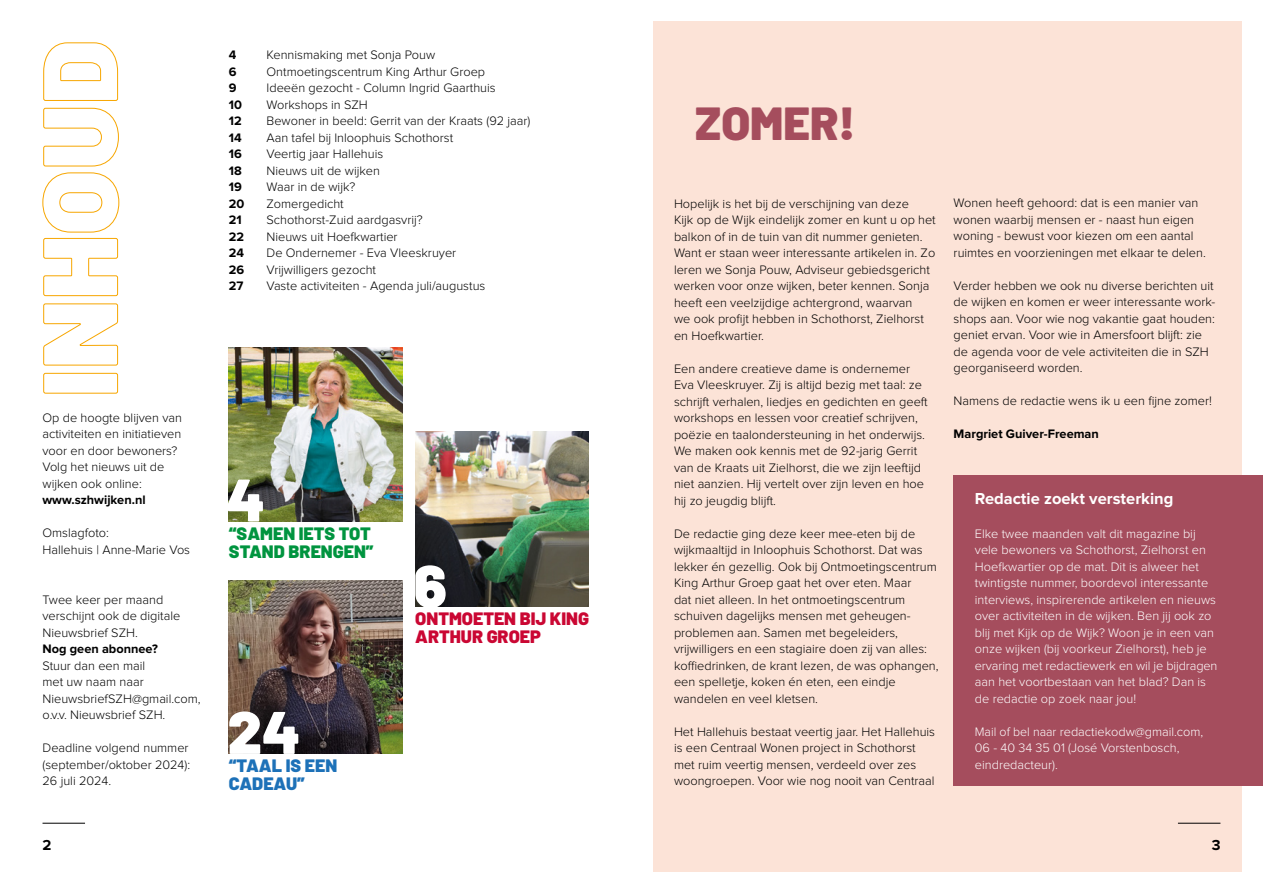
<style>
.page{position:relative;width:1263px;height:893px;background:#fff}
.page>*{position:absolute;margin:0;border:0;box-sizing:border-box;transform-origin:0 0}
.t1{font:900 60px "Barlow";color:#fff}
.t2{font:900 46.5px "Barlow";color:#a54d5d}
.t3{font:900 18px/18px "Barlow";color:#ca0733}
.t4{font:900 18px/18px "Barlow";color:#00943f}
.t5{font:900 18px/18px "Barlow";color:#1d71b8}
.t6{font:700 16.5px "Proxima Nova";color:#fff}
.t7{font:700 15px "Proxima Nova";color:#000}
.t8{font:300 12.75px/16.5px "Proxima Nova";color:#000}
.t9{font:300 12.75px/16.5px "Proxima Nova";color:#fff}
.t10{font:700 12.75px/16.5px "Proxima Nova";color:#000}
</style>
<div class="page">
<div style="left:653px;top:21px;width:589px;height:851px;background:#fce3d7"></div>
<svg style="left:42px;top:42px;width:78px;height:352px"></svg>
<hr style="left:43px;top:823px;width:42px;height:1px;background:#000">
<img style="left:229px;top:348px;width:174px;height:173px">
<img style="left:415px;top:431px;width:174px;height:175px">
<img style="left:229px;top:580px;width:174px;height:174px">
<hr style="left:1178px;top:823px;width:42px;height:1px;background:#000">
<div style="left:954px;top:475px;width:309px;height:310px;background:#a54d5d"></div>
<p class="t10" style="left:229px;top:47px;width:17px">4<br>6<br>9<br>10<br>12<br>14<br>16<br>18<br>19<br>20<br>21<br>22<br>24<br>26<br>27</p>
<p class="t8" style="left:267px;top:47px;width:265px">Kennismaking met Sonja Pouw<br>Ontmoetingscentrum King Arthur Groep<br>Ideeën gezocht - Column Ingrid Gaarthuis<br>Workshops in SZH<br>Bewoner in beeld: Gerrit van der Kraats (92 jaar)<br>Aan tafel bij Inloophuis Schothorst<br>Veertig jaar Hallehuis<br>Nieuws uit de wijken<br>Waar in de wijk?<br>Zomergedicht<br>Schothorst-Zuid aardgasvrij?<br>Nieuws uit Hoefkwartier<br>De Ondernemer - Eva Vleeskruyer<br>Vrijwilligers gezocht<br>Vaste activiteiten - Agenda juli/augustus</p>
<p class="t8" style="left:43px;top:410px;width:141px">Op de hoogte blijven van activiteiten en initiatieven voor en door bewoners?<br>Volg het nieuws uit de wijken ook online:</p>
<p class="t10" style="left:43px;top:492px;width:105px">www.szhwijken.nl</p>
<p class="t8" style="left:43px;top:525px;width:149px">Omslagfoto:<br>Hallehuis | Anne-Marie Vos</p>
<p class="t8" style="left:43px;top:592px;width:139px">Twee keer per maand verschijnt ook de digitale<br>Nieuwsbrief SZH.</p>
<p class="t10" style="left:43px;top:641px;width:117px">Nog geen abonnee?</p>
<p class="t8" style="left:43px;top:658px;width:160px">Stuur dan een mail<br>met uw naam naar<br>NieuwsbriefSZH@gmail.com, o.v.v. Nieuwsbrief SZH.</p>
<p class="t8" style="left:43px;top:740px;width:149px">Deadline volgend nummer (september/oktober 2024):<br>26 juli 2024.</p>
<p class="t7" style="left:43px;top:837px;width:10px">2</p>
<h1 class="t1" style="left:227px;top:463px;width:40px">4</h1>
<h3 class="t4" style="left:229px;top:524px;width:146px">“SAMEN IETS TOT<br>STAND BRENGEN”</h3>
<h1 class="t1" style="left:227px;top:695px;width:75px">24</h1>
<h3 class="t5" style="left:229px;top:756px;width:110px">“TAAL IS EEN<br>CADEAU”</h3>
<h1 class="t1" style="left:414px;top:549px;width:35px">6</h1>
<h3 class="t3" style="left:415px;top:609px;width:175px">ONTMOETEN BIJ KING<br>ARTHUR GROEP</h3>
<h2 class="t2" style="left:695px;top:95px;width:162px">ZOMER!</h2>
<p class="t8" style="left:674px;top:196px;width:263px">Hopelijk is het bij de verschijning van deze<br>Kijk op de Wijk eindelijk zomer en kunt u op het balkon of in de tuin van dit nummer genieten.<br>Want er staan weer interessante artikelen in. Zo leren we Sonja Pouw, Adviseur gebiedsgericht werken voor onze wijken, beter kennen. Sonja heeft een veelzijdige achtergrond, waarvan<br>we ook profijt hebben in Schothorst, Zielhorst en Hoefkwartier.</p>
<p class="t8" style="left:674px;top:361px;width:255px">Een andere creatieve dame is ondernemer Eva Vleeskruyer. Zij is altijd bezig met taal: ze schrijft verhalen, liedjes en gedichten en geeft workshops en lessen voor creatief schrijven, poëzie en taalondersteuning in het onderwijs.<br>We maken ook kennis met de 92-jarig Gerrit van de Kraats uit Zielhorst, die we zijn leeftijd niet aanzien. Hij vertelt over zijn leven en hoe hij zo jeugdig blijft.</p>
<p class="t8" style="left:674px;top:526px;width:266px">De redactie ging deze keer mee-eten bij de wijkmaaltijd in Inloophuis Schothorst. Dat was lekker én gezellig. Ook bij Ontmoetingscentrum King Arthur Groep gaat het over eten. Maar<br>dat niet alleen. In het ontmoetingscentrum schuiven dagelijks mensen met geheugen&shy;problemen aan. Samen met begeleiders, vrijwilligers en een stagiaire doen zij van alles: koffiedrinken, de krant lezen, de was ophangen, een spelletje, koken én eten, een eindje wandelen en veel kletsen.</p>
<p class="t8" style="left:674px;top:724px;width:263px">Het Hallehuis bestaat veertig jaar. Het Hallehuis is een Centraal Wonen project in Schothorst met ruim veertig mensen, verdeeld over zes woongroepen. Voor wie nog nooit van Centraal</p>
<p class="t8" style="left:954px;top:196px;width:254px">Wonen heeft gehoord: dat is een manier van wonen waarbij mensen er - naast hun eigen woning - bewust voor kiezen om een aantal ruimtes en voorzieningen met elkaar te delen.</p>
<p class="t8" style="left:954px;top:278px;width:263px">Verder hebben we ook nu diverse berichten uit de wijken en komen er weer interessante work&shy;shops aan. Voor wie nog vakantie gaat houden: geniet ervan. Voor wie in Amersfoort blijft: zie de agenda voor de vele activiteiten die in SZH georganiseerd worden.</p>
<p class="t8" style="left:954px;top:394px;width:260px">Namens de redactie wens ik u een fijne zomer!</p>
<p class="t10" style="left:954px;top:426px;width:147px">Margriet Guiver-Freeman</p>
<p class="t6" style="left:975px;top:489px;width:200px">Redactie zoekt versterking</p>
<p class="t9" style="left:975px;top:526px;width:244px">Elke twee maanden valt dit magazine bij vele bewoners va Schothorst, Zielhorst en Hoefkwartier op de mat. Dit is alweer het twintigste nummer, boordevol interessante interviews, inspirerende artikelen en nieuws over activiteiten in de wijken. Ben jij ook zo blij met Kijk op de Wijk? Woon je in een van onze wijken (bij voorkeur Zielhorst), heb je ervaring met redactiewerk en wil je bijdragen aan het voortbestaan van het blad? Dan is de redactie op zoek naar jou!</p>
<p class="t9" style="left:975px;top:724px;width:230px">Mail of bel naar redactiekodw@gmail.com,<br>06 - 40 34 35 01 (José Vorstenbosch, eindredacteur).</p>
<p class="t7" style="left:1212px;top:837px;width:10px">3</p>
</div>
